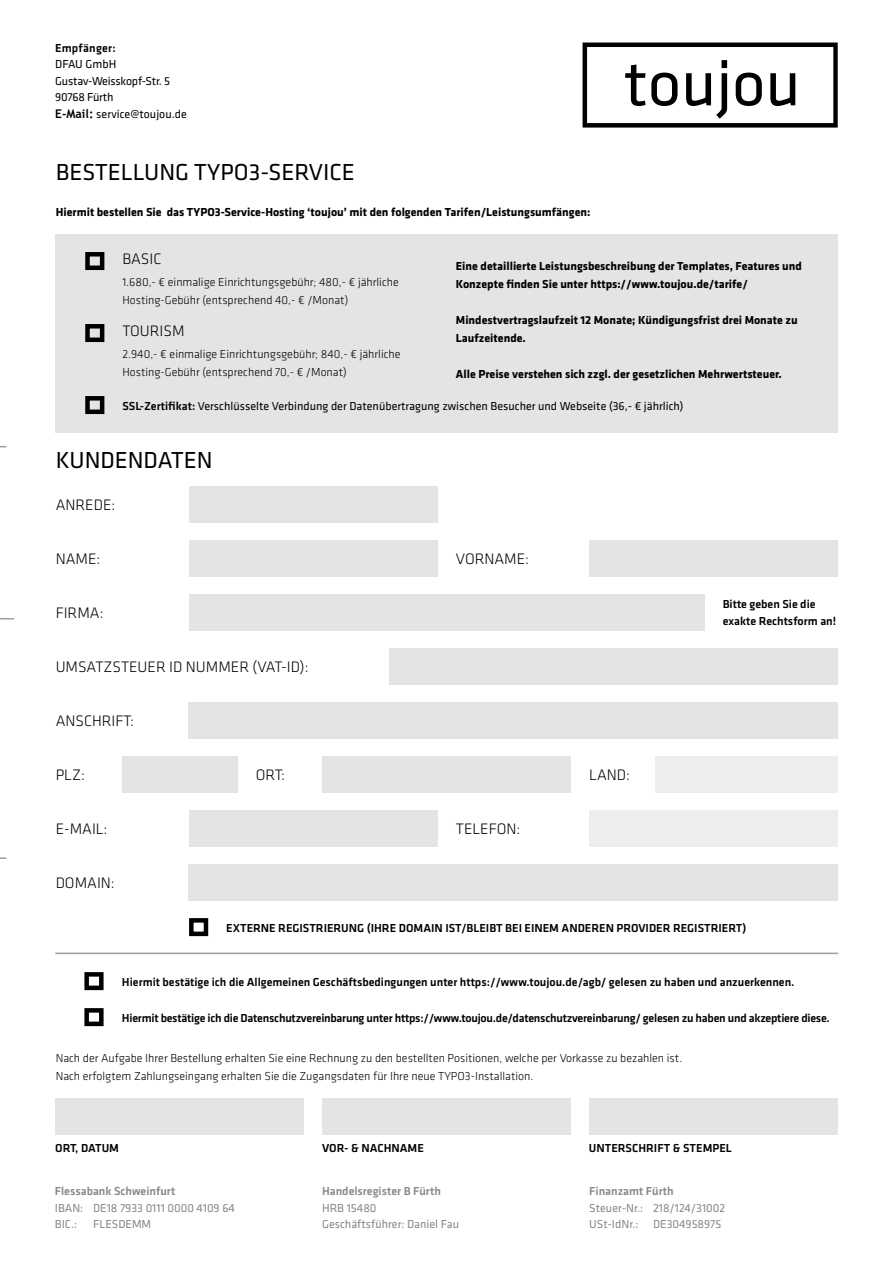
<style>
.page{position:relative;width:893px;height:1263px;background:#fff}
.page>*{position:absolute;margin:0;border:0;box-sizing:border-box;transform-origin:0 0}
.t1{font:24px "Klavika";color:#000}
.t2{font:300 15.75px "Klavika";color:#000}
.t3{font:300 12px/18px "Klavika";color:#000}
.t4{font:700 12px/18px "Klavika";color:#000}
.t5{font:500 12px/16.5px "Klavika";color:#000}
.t6{font:500 12px "Klavika";letter-spacing:-.02em;color:#000}
.t7{font:12px/16.5px "Klavika";color:#87888a}
.t8{font:12px "Klavika";color:#000}
.t9{font:12px/16.5px "Klavika";letter-spacing:-.02em;color:#000}
.t10{font:500 12px "Klavika";color:#87888a}
.s1{font-family:"Trebuchet MS";font-weight:700}
.s2{font-weight:500}
</style>
<div class="page">
<div style="left:56px;top:234px;width:782px;height:198px;background:#e3e4e4"></div>
<div style="left:189px;top:486px;width:249px;height:36px;background:#e3e4e4"></div>
<div style="left:55px;top:1098px;width:249px;height:36px;background:#e3e4e4"></div>
<div style="left:322px;top:1098px;width:249px;height:36px;background:#e3e4e4"></div>
<div style="left:589px;top:1098px;width:249px;height:36px;background:#e3e4e4"></div>
<div style="left:122px;top:756px;width:116px;height:36px;background:#e3e4e4"></div>
<div style="left:322px;top:756px;width:249px;height:36px;background:#e3e4e4"></div>
<div style="left:655px;top:756px;width:182px;height:36px;background:#eceded"></div>
<div style="left:189px;top:540px;width:249px;height:36px;background:#e3e4e4"></div>
<div style="left:189px;top:594px;width:516px;height:36px;background:#e3e4e4"></div>
<div style="left:189px;top:702px;width:649px;height:36px;background:#e3e4e4"></div>
<div style="left:189px;top:864px;width:649px;height:36px;background:#e3e4e4"></div>
<div style="left:189px;top:810px;width:249px;height:36px;background:#e3e4e4"></div>
<div style="left:589px;top:810px;width:249px;height:36px;background:#eceded"></div>
<div style="left:389px;top:648px;width:449px;height:36px;background:#e3e4e4"></div>
<div style="left:589px;top:540px;width:249px;height:36px;background:#e3e4e4"></div>
<svg style="left:0;top:618px;width:14px;height:1px"></svg>
<svg style="left:0;top:857px;width:6px;height:2px"></svg>
<svg style="left:583px;top:43px;width:255px;height:85px"></svg>
<div style="left:85px;top:252px;width:19px;height:18px;border:4px solid #000"></div>
<div style="left:85px;top:324px;width:19px;height:18px;border:4px solid #000"></div>
<div style="left:189px;top:918px;width:19px;height:18px;border:4px solid #000"></div>
<div style="left:85px;top:396px;width:19px;height:18px;border:4px solid #000"></div>
<div style="left:84px;top:972px;width:20px;height:18px;border:4px solid #000"></div>
<div style="left:84px;top:1008px;width:20px;height:18px;border:4px solid #000"></div>
<hr style="left:55px;top:953px;width:783px;height:1px;background:#9c9e9f">
<p class="t5" style="left:55px;top:40px;width:62px">Empfänger:</p>
<p class="t9" style="left:55px;top:56px;width:133px">DFAU GmbH<br>Gustav-Weisskopf-Str. 5<br>90768 Fürth<br><span class="s1">E-Mail:</span> service@toujou.de</p>
<h1 class="t1" style="left:56px;top:159px;width:301px">BESTELLUNG TYPO3-SERVICE</h1>
<p class="t4" style="left:56px;top:203px;width:536px">Hiermit bestellen Sie das TYPO3-Service-Hosting ‘toujou’ mit den folgenden Tarifen/Leistungsumfängen:</p>
<h2 class="t2" style="left:122px;top:250px;width:41px">BASIC</h2>
<p class="t3" style="left:122px;top:273px;width:278px">1.680,- € einmalige Einrichtungsgebühr; 480,- € jährliche<br>Hosting-Gebühr (entsprechend 40,- € /Monat)</p>
<h2 class="t2" style="left:122px;top:322px;width:64px">TOURISM</h2>
<p class="t3" style="left:122px;top:345px;width:280px">2.940,- € einmalige Einrichtungsgebühr; 840,- € jährliche<br>Hosting-Gebühr (entsprechend 70,- € /Monat)</p>
<p class="t4" style="left:456px;top:257px;width:348px">Eine detaillierte Leistungsbeschreibung der Templates, Features und<br>Konzepte finden Sie unter https://www.toujou.de/tarife/</p>
<p class="t4" style="left:456px;top:311px;width:343px">Mindestvertragslaufzeit 12 Monate; Kündigungsfrist drei Monate zu<br>Laufzeitende.</p>
<p class="t4" style="left:456px;top:365px;width:327px">Alle Preise verstehen sich zzgl. der gesetzlichen Mehrwertsteuer.</p>
<p class="t8" style="left:122px;top:399px;width:563px"><span class="s2">SSL-Zertifikat:</span> Verschlüsselte Verbindung der Datenübertragung zwischen Besucher und Webseite (36,- € jährlich)</p>
<h1 class="t1" style="left:56px;top:447px;width:158px">KUNDENDATEN</h1>
<h2 class="t2" style="left:56px;top:496px;width:61px">ANREDE:</h2>
<h2 class="t2" style="left:56px;top:550px;width:46px">NAME:</h2>
<h2 class="t2" style="left:56px;top:604px;width:49px">FIRMA:</h2>
<h2 class="t2" style="left:56px;top:658px;width:254px">UMSATZSTEUER ID NUMMER (VAT-ID):</h2>
<h2 class="t2" style="left:56px;top:712px;width:80px">ANSCHRIFT:</h2>
<h2 class="t2" style="left:456px;top:550px;width:75px">VORNAME:</h2>
<h2 class="t2" style="left:56px;top:766px;width:31px">PLZ:</h2>
<h2 class="t2" style="left:256px;top:766px;width:31px">ORT:</h2>
<h2 class="t2" style="left:589px;top:766px;width:42px">LAND:</h2>
<h2 class="t2" style="left:56px;top:820px;width:53px">E-MAIL:</h2>
<h2 class="t2" style="left:456px;top:820px;width:66px">TELEFON:</h2>
<h2 class="t2" style="left:56px;top:874px;width:61px">DOMAIN:</h2>
<p class="t5" style="left:723px;top:596px;width:115px">Bitte geben Sie die exakte Rechtsform an!</p>
<p class="t5" style="left:226px;top:919px;width:522px">EXTERNE REGISTRIERUNG (IHRE DOMAIN IST/BLEIBT BEI EINEM ANDEREN PROVIDER REGISTRIERT)</p>
<p class="t5" style="left:122px;top:973px;width:674px">Hiermit bestätige ich die Allgemeinen Geschäftsbedingungen unter https://www.toujou.de/agb/ gelesen zu haben und anzuerkennen.</p>
<p class="t6" style="left:122px;top:1011px;width:709px">Hiermit bestätige ich die Datenschutzvereinbarung unter https://www.toujou.de/datenschutzvereinbarung/ gelesen zu haben und akzeptiere diese.</p>
<p class="t3" style="left:56px;top:1049px;width:628px">Nach der Aufgabe Ihrer Bestellung erhalten Sie eine Rechnung zu den bestellten Positionen, welche per Vorkasse zu bezahlen ist.<br>Nach erfolgtem Zahlungseingang erhalten Sie die Zugangsdaten für Ihre neue TYPO3-Installation.</p>
<p class="t5" style="left:55px;top:1140px;width:65px">ORT, DATUM</p>
<p class="t5" style="left:322px;top:1140px;width:103px">VOR- &amp; NACHNAME</p>
<p class="t5" style="left:589px;top:1140px;width:144px">UNTERSCHRIFT &amp; STEMPEL</p>
<p class="t10" style="left:55px;top:1185px;width:122px">Flessabank Schweinfurt</p>
<p class="t7" style="left:55px;top:1200px;width:182px">IBAN: DE18 7933 0111 0000 4109 64<br>BIC.:</p>
<p class="t7" style="left:93px;top:1216px;width:60px">FLESDEMM</p>
<p class="t10" style="left:322px;top:1185px;width:120px">Handelsregister B Fürth</p>
<p class="t7" style="left:322px;top:1200px;width:139px">HRB 15480<br>Geschäftsführer: Daniel Fau</p>
<p class="t10" style="left:589px;top:1185px;width:86px">Finanzamt Fürth</p>
<p class="t7" style="left:589px;top:1200px;width:137px">Steuer-Nr.: 218/124/31002<br>USt-IdNr.: DE304958975</p>
</div>
